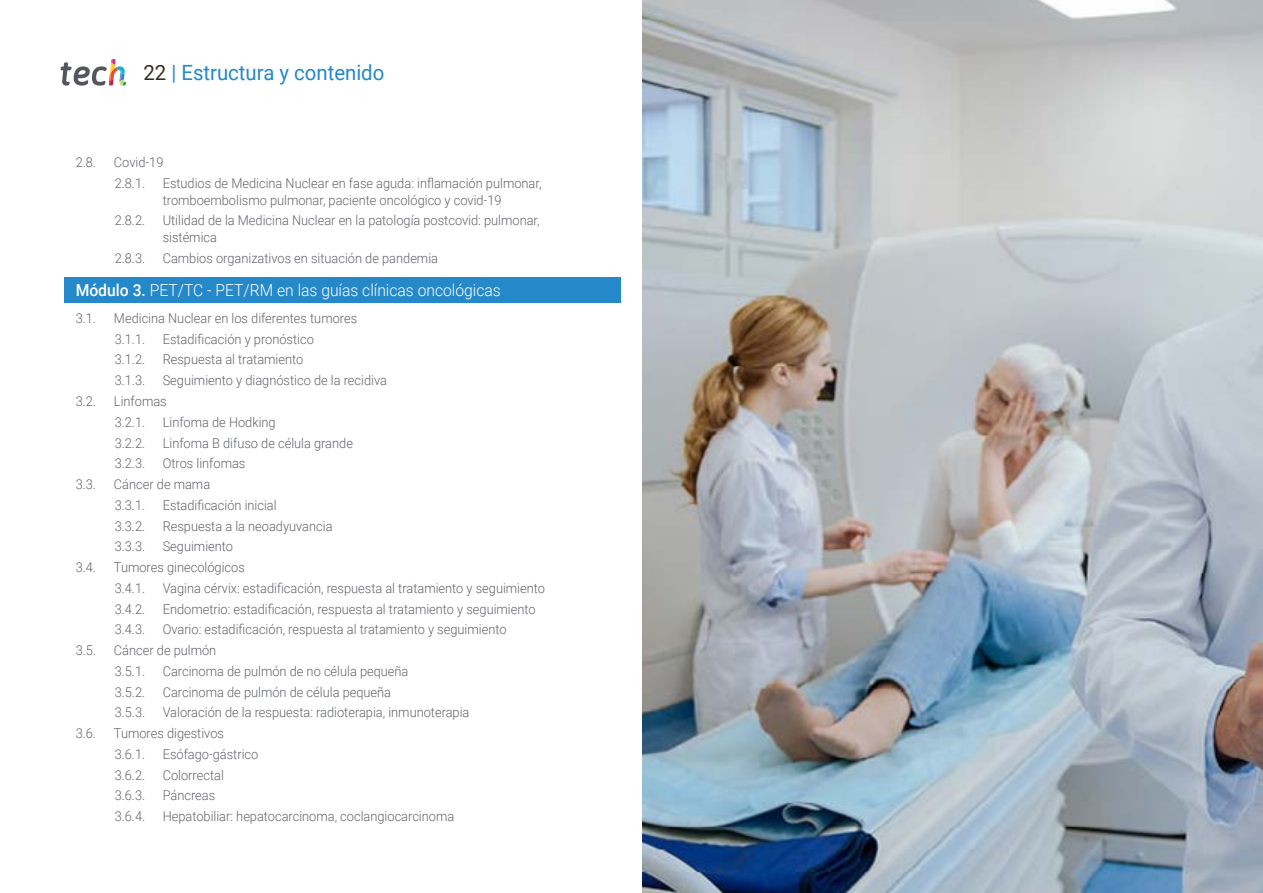
<style>
.page{position:relative;width:1263px;height:893px;background:#fff}
.page>*{position:absolute;margin:0;border:0;box-sizing:border-box;transform-origin:0 0}
.t1{font:21px "Roboto";color:#2488c9}
.t2{font:300 16.5px "Roboto";color:#fff;scale:.95 1}
.t3{font:300 13.5px/20.7px "Roboto";color:#61646a;scale:.95 1}
.s1{color:#312e20}
.s2{font-weight:500}
</style>
<div class="page">
<svg style="left:61px;top:59px;width:65px;height:27px"></svg>
<div style="left:65px;top:277px;width:556px;height:25px;background:#2488c9"></div>
<img style="left:642px;top:0;width:621px;height:893px">
<h1 class="t1" style="left:144px;top:57px;width:242px"><span class="s1">22</span> | Estructura y contenido</h1>
<p class="t3" style="left:76px;top:152px;width:23px">2.8.</p>
<p class="t3" style="left:114px;top:152px;width:54px">Covid-19<br>2.8.1.</p>
<p class="t3" style="left:163px;top:175px;width:400px;line-height:16.5px">Estudios de Medicina Nuclear en fase aguda: inflamación pulmonar, tromboembolismo pulmonar, paciente oncológico y covid-19</p>
<p class="t3" style="left:115px;top:210px;width:34px">2.8.2.</p>
<p class="t3" style="left:163px;top:212px;width:398px;line-height:16.5px">Utilidad de la Medicina Nuclear en la patología postcovid: pulmonar, sistémica</p>
<p class="t3" style="left:115px;top:247px;width:34px">2.8.3.</p>
<p class="t3" style="left:163px;top:247px;width:291px">Cambios organizativos en situación de pandemia</p>
<p class="t2" style="left:76px;top:278px;width:449px"><span class="s2">Módulo 3.</span> PET/TC - PET/RM en las guías clínicas oncológicas</p>
<p class="t3" style="left:76px;top:307px;width:23px">3.1.</p>
<p class="t3" style="left:114px;top:307px;width:258px">Medicina Nuclear en los diferentes tumores<br>3.1.1.</p>
<p class="t3" style="left:163px;top:328px;width:161px">Estadificación y pronóstico</p>
<p class="t3" style="left:115px;top:349px;width:34px">3.1.2.</p>
<p class="t3" style="left:163px;top:349px;width:150px">Respuesta al tratamiento</p>
<p class="t3" style="left:115px;top:370px;width:34px">3.1.3.</p>
<p class="t3" style="left:163px;top:370px;width:238px">Seguimiento y diagnóstico de la recidiva</p>
<p class="t3" style="left:76px;top:390px;width:23px">3.2.</p>
<p class="t3" style="left:114px;top:390px;width:57px">Linfomas<br>3.2.1.</p>
<p class="t3" style="left:163px;top:411px;width:120px">Linfoma de Hodking</p>
<p class="t3" style="left:115px;top:432px;width:34px">3.2.2.</p>
<p class="t3" style="left:163px;top:432px;width:202px">Linfoma B difuso de célula grande</p>
<p class="t3" style="left:115px;top:453px;width:34px">3.2.3.</p>
<p class="t3" style="left:163px;top:453px;width:89px">Otros linfomas</p>
<p class="t3" style="left:76px;top:473px;width:23px">3.3.</p>
<p class="t3" style="left:114px;top:473px;width:103px">Cáncer de mama<br>3.3.1.</p>
<p class="t3" style="left:163px;top:494px;width:121px">Estadificación inicial</p>
<p class="t3" style="left:115px;top:515px;width:34px">3.3.2.</p>
<p class="t3" style="left:163px;top:515px;width:180px">Respuesta a la neoadyuvancia</p>
<p class="t3" style="left:115px;top:536px;width:34px">3.3.3.</p>
<p class="t3" style="left:163px;top:536px;width:76px">Seguimiento</p>
<p class="t3" style="left:76px;top:556px;width:23px">3.4.</p>
<p class="t3" style="left:114px;top:556px;width:139px">Tumores ginecológicos<br>3.4.1.</p>
<p class="t3" style="left:163px;top:577px;width:404px">Vagina cérvix: estadificación, respuesta al tratamiento y seguimiento</p>
<p class="t3" style="left:115px;top:598px;width:34px">3.4.2.</p>
<p class="t3" style="left:163px;top:598px;width:394px">Endometrio: estadificación, respuesta al tratamiento y seguimiento</p>
<p class="t3" style="left:115px;top:619px;width:34px">3.4.3.</p>
<p class="t3" style="left:163px;top:619px;width:363px">Ovario: estadificación, respuesta al tratamiento y seguimiento</p>
<p class="t3" style="left:76px;top:639px;width:23px">3.5.</p>
<p class="t3" style="left:114px;top:639px;width:109px">Cáncer de pulmón<br>3.5.1.</p>
<p class="t3" style="left:163px;top:660px;width:260px">Carcinoma de pulmón de no célula pequeña</p>
<p class="t3" style="left:115px;top:681px;width:34px">3.5.2.</p>
<p class="t3" style="left:163px;top:681px;width:242px">Carcinoma de pulmón de célula pequeña</p>
<p class="t3" style="left:115px;top:702px;width:34px">3.5.3.</p>
<p class="t3" style="left:163px;top:702px;width:324px">Valoración de la respuesta: radioterapia, inmunoterapia</p>
<p class="t3" style="left:76px;top:722px;width:23px">3.6.</p>
<p class="t3" style="left:114px;top:722px;width:117px">Tumores digestivos<br>3.6.1.</p>
<p class="t3" style="left:163px;top:743px;width:102px">Esófago-gástrico</p>
<p class="t3" style="left:115px;top:764px;width:34px">3.6.2.</p>
<p class="t3" style="left:163px;top:764px;width:66px">Colorrectal</p>
<p class="t3" style="left:115px;top:785px;width:34px">3.6.3.</p>
<p class="t3" style="left:163px;top:785px;width:57px">Páncreas</p>
<p class="t3" style="left:115px;top:805px;width:34px">3.6.4.</p>
<p class="t3" style="left:163px;top:805px;width:308px">Hepatobiliar: hepatocarcinoma, coclangiocarcinoma</p>
</div>
